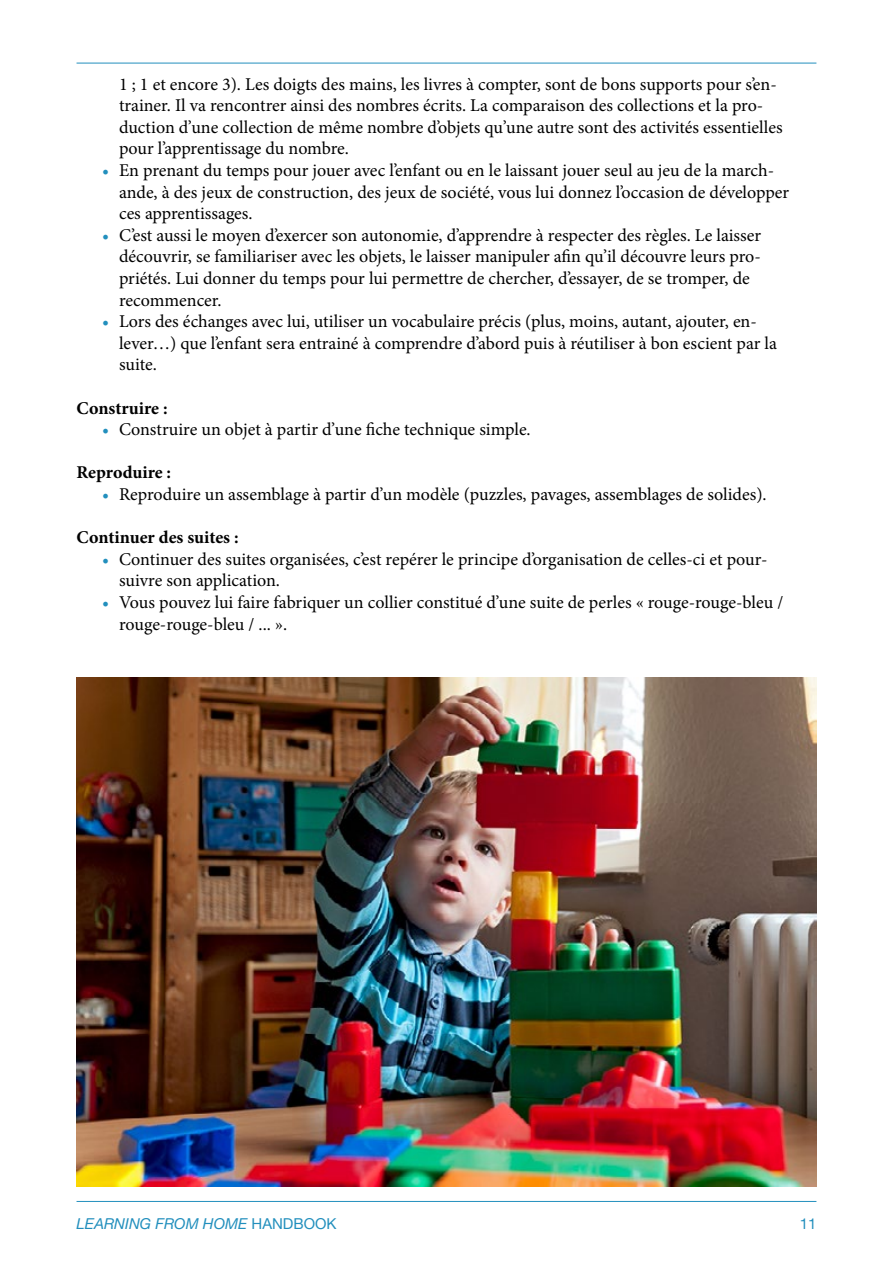
<style>
.page{position:relative;width:893px;height:1263px;background:#fff}
.page>*{position:absolute;margin:0;border:0;box-sizing:border-box;transform-origin:0 0}
.t1{font:18px/21.6px "Minion Pro";color:#000}
.t2{font:700 18px "Minion Pro";letter-spacing:-.005em;color:#000}
.t3{font:italic 15px "Helvetica Neue";color:#228fbd}
.t4{font:15px "Helvetica Neue";color:#228fbd}
.s1{color:#228fbd}
.s2{font-style:normal}
</style>
<div class="page">
<hr style="left:77px;top:1201px;width:739px;height:1px;background:#228fbd">
<hr style="left:77px;top:63px;width:739px;height:1px;background:#228fbd">
<img style="left:77px;top:678px;width:739px;height:508px">
<p class="t1" style="left:119px;top:73px;width:665px">1 ; 1 et encore 3). Les doigts des mains, les livres à compter, sont de bons supports pour s’en&shy;trainer. Il va rencontrer ainsi des nombres écrits. La comparaison des collections et la pro&shy;duction d’une collection de même nombre d’objets qu’une autre sont des activités essentielles pour l’apprentissage du nombre.</p>
<p class="t1" style="left:119px;top:160px;width:672px;text-indent:-17px"><span class="s1">•</span> En prenant du temps pour jouer avec l’enfant ou en le laissant jouer seul au jeu de la march&shy;ande, à des jeux de construction, des jeux de société, vous lui donnez l’occasion de développer ces apprentissages.</p>
<p class="t1" style="left:119px;top:224px;width:644px;text-indent:-17px"><span class="s1">•</span> C’est aussi le moyen d’exercer son autonomie, d’apprendre à respecter des règles. Le laisser découvrir, se familiariser avec les objets, le laisser manipuler afin qu’il découvre leurs pro&shy;priétés. Lui donner du temps pour lui permettre de chercher, d’essayer, de se tromper, de recommencer.</p>
<p class="t1" style="left:119px;top:311px;width:659px;text-indent:-17px"><span class="s1">•</span> Lors des échanges avec lui, utiliser un vocabulaire précis (plus, moins, autant, ajouter, en&shy;lever…) que l’enfant sera entrainé à comprendre d’abord puis à réutiliser à bon escient par la suite.</p>
<p class="t2" style="left:77px;top:395px;width:93px">Construire :</p>
<p class="t1" style="left:102px;top:419px;width:430px"><span class="s1">•</span> Construire un objet à partir d’une fiche technique simple.</p>
<p class="t2" style="left:77px;top:460px;width:96px">Reproduire :</p>
<p class="t1" style="left:102px;top:484px;width:666px"><span class="s1">•</span> Reproduire un assemblage à partir d’un modèle (puzzles, pavages, assemblages de solides).</p>
<p class="t2" style="left:77px;top:525px;width:164px">Continuer des suites :</p>
<p class="t1" style="left:119px;top:548px;width:650px;text-indent:-17px"><span class="s1">•</span> Continuer des suites organisées, c’est repérer le principe d’organisation de celles-ci et pour&shy;suivre son application.</p>
<p class="t1" style="left:119px;top:592px;width:666px;text-indent:-17px"><span class="s1">•</span> Vous pouvez lui faire fabriquer un collier constitué d’une suite de perles « rouge-rouge-bleu / rouge-rouge-bleu / ... ».</p>
<p class="t3" style="left:77px;top:1213px;width:261px">LEARNING FROM HOME <span class="s2">HANDBOOK</span></p>
<p class="t4" style="left:800px;top:1213px;width:18px">11</p>
</div>
